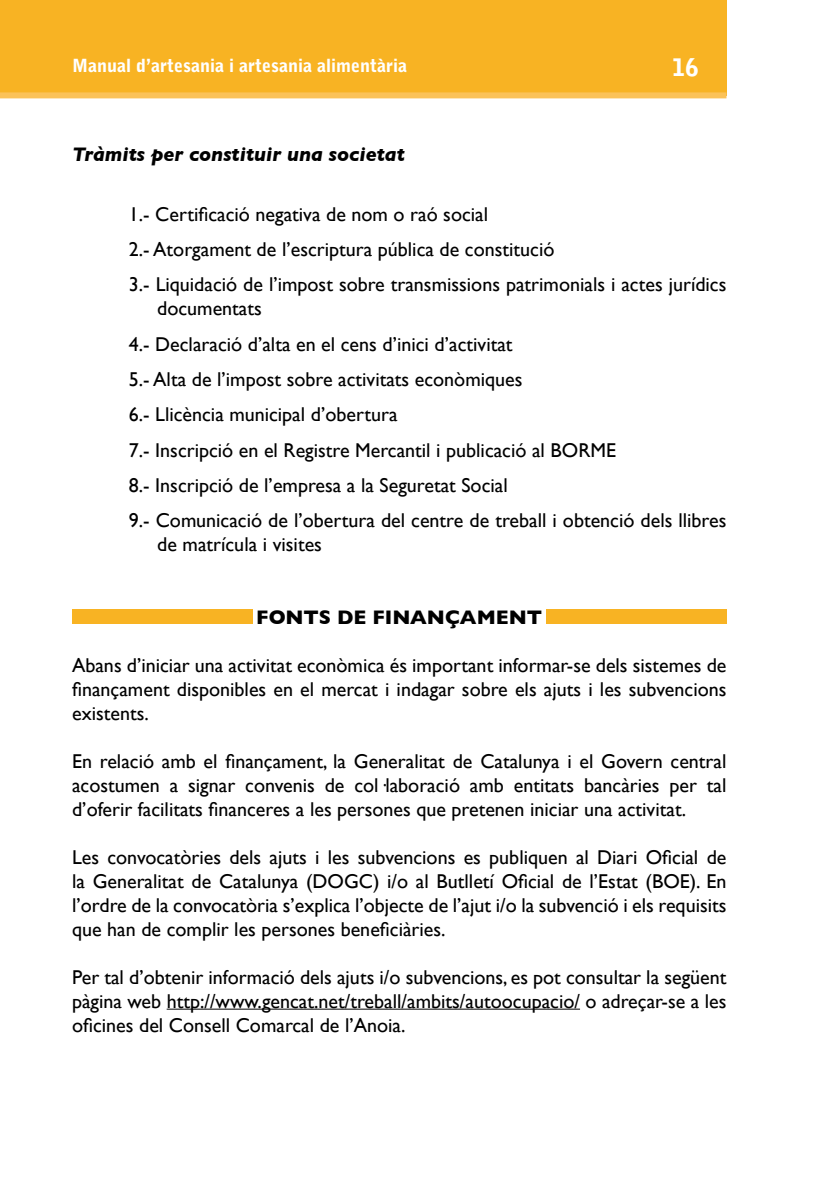
<style>
.page{position:relative;width:840px;height:1191px;background:#fff}
.page>*{position:absolute;margin:0;border:0;box-sizing:border-box;transform-origin:0 0}
.t1{font:900 24px "Bell Gothic Std";color:#fff}
.t2{font:20px/24px "Gill Sans";color:#000;text-align:justify}
.t3{font:italic 700 20px "Gill Sans";color:#000}
.t4{font:700 20px "Gill Sans";color:#000}
.t5{font:900 18px "Bell Gothic Std";color:#fff}
</style>
<div class="page">
<div style="left:0;top:0;width:726px;height:95px;background:#f8b323"></div>
<div style="left:0;top:92px;width:726px;height:6px;background:#fbc258"></div>
<hr style="left:166px;top:1008px;width:413px;height:1px;background:#000">
<div style="left:72px;top:609px;width:180px;height:15px;background:#f8b323"></div>
<div style="left:545px;top:609px;width:181px;height:15px;background:#f8b323"></div>
<p class="t5" style="left:72px;top:55px;width:336px">Manual d’artesania i artesania alimentària</p>
<p class="t1" style="left:671px;top:53px;width:28px">16</p>
<p class="t3" style="left:72px;top:143px;width:334px">Tràmits per constituir una societat</p>
<p class="t2" style="left:129px;top:196px;width:598px;line-height:35.4px;text-align:left">1.- Certificació negativa de nom o raó social<br>2.- Atorgament de l’escriptura pública de constitució<br>3.- Liquidació de l’impost sobre transmissions patrimonials i actes jurídics</p>
<p class="t2" style="left:129px;top:291px;width:598px;line-height:35.4px;text-align:left;text-indent:28px">documentats<br>4.- Declaració d’alta en el cens d’inici d’activitat<br>5.- Alta de l’impost sobre activitats econòmiques<br>6.- Llicència municipal d’obertura<br>7.- Inscripció en el Registre Mercantil i publicació al BORME<br>8.- Inscripció de l’empresa a la Seguretat Social<br>9.- Comunicació de l’obertura del centre de treball i obtenció dels llibres</p>
<p class="t2" style="left:157px;top:532px;width:166px">de matrícula i visites</p>
<p class="t4" style="left:256px;top:605px;width:287px">FONTS DE FINANÇAMENT</p>
<p class="t2" style="left:72px;top:652px;width:655px">Abans d’iniciar una activitat econòmica és important informar-se dels sistemes de finançament disponibles en el mercat i indagar sobre els ajuts i les subvencions existents.</p>
<p class="t2" style="left:72px;top:748px;width:655px">En relació amb el finançament, la Generalitat de Catalunya i el Govern central acostumen a signar convenis de col·laboració amb entitats bancàries per tal d’oferir facilitats financeres a les persones que pretenen iniciar una activitat.</p>
<p class="t2" style="left:72px;top:844px;width:655px">Les convocatòries dels ajuts i les subvencions es publiquen al Diari Oficial de la Generalitat de Catalunya (DOGC) i/o al Butlletí Oficial de l’Estat (BOE). En l’ordre de la convocatòria s’explica l’objecte de l’ajut i/o la subvenció i els requisits que han de complir les persones beneficiàries.</p>
<p class="t2" style="left:72px;top:964px;width:655px">Per tal d’obtenir informació dels ajuts i/o subvencions, es pot consultar la següent pàgina web http://www.gencat.net/treball/ambits/autoocupacio/ o adreçar-se a les oficines del Consell Comarcal de l’Anoia.</p>
</div>
